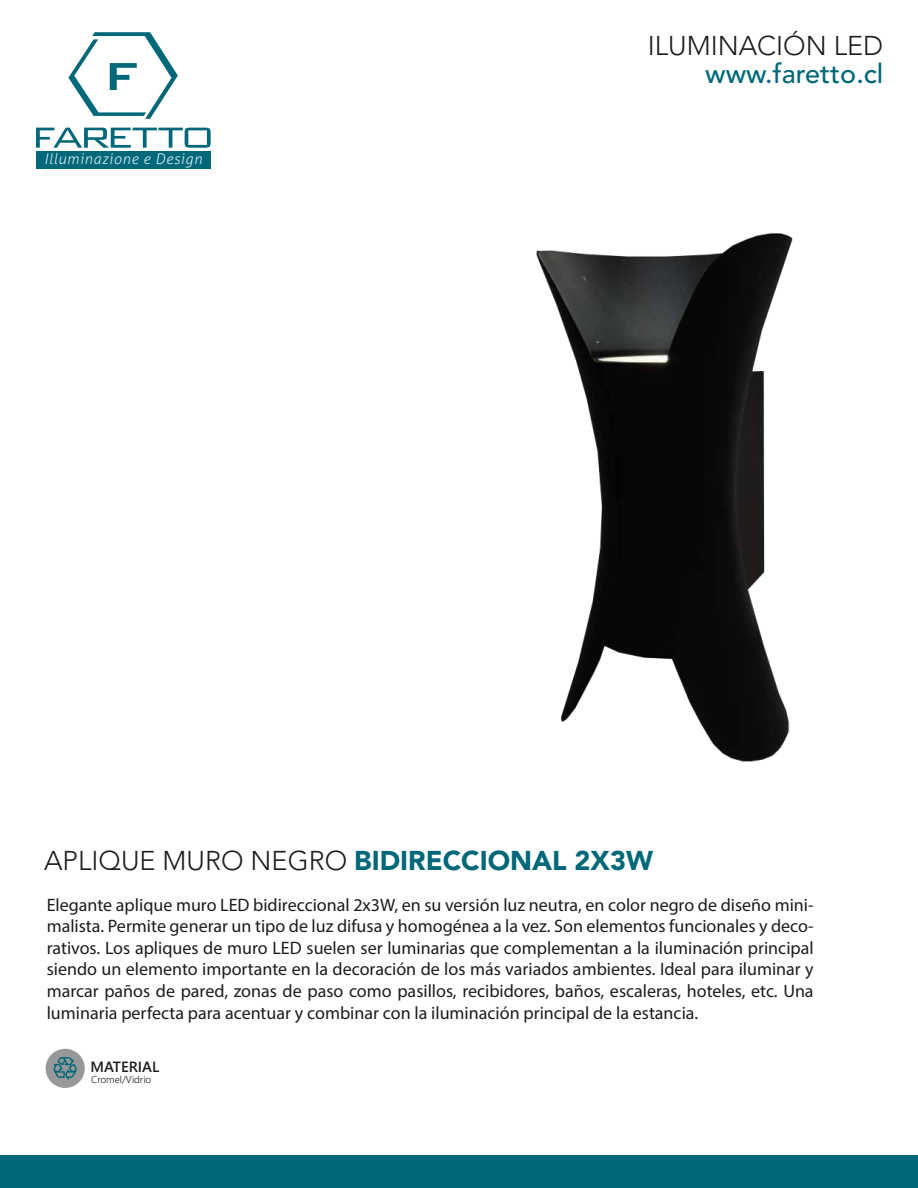
<style>
.page{position:relative;width:918px;height:1188px;background:#fff}
.page>*{position:absolute;margin:0;border:0;box-sizing:border-box;transform-origin:0 0}
.t1{font:900 27px "Avenir LT Std";color:#006878}
.t2{font:300 27px "Avenir LT Std";color:#1d1d1b}
.t3{font:500 27px "Avenir LT Std";color:#006878}
.t4{font:18px/21.6px "Myriad Pro";color:#1d1d1b;text-align:justify}
.t5{font:italic 300 14.85px "Aller";letter-spacing:.045em;color:#cfe3f6}
.t6{font:600 14.7px "Segoe UI";color:#1d1d1b}
.t7{font:300 10.05px "Segoe UI";color:#1d1d1b}
.s1{font-weight:300;color:#1d1d1b}
</style>
<div class="page">
<div style="left:0;top:1155px;width:918px;height:33px;background:#006878"></div>
<svg style="left:36px;top:128px;width:175px;height:20px"></svg>
<div style="left:36px;top:151px;width:175px;height:18px;background:#006878"></div>
<svg style="left:68px;top:32px;width:110px;height:87px"></svg>
<div style="left:46px;top:1049px;width:39px;height:39px;background:#98989a;border-radius:50%"></div>
<svg style="left:53px;top:1057px;width:24px;height:23px"></svg>
<img style="left:536px;top:233px;width:257px;height:529px">
<p class="t5" style="left:44px;top:150px;width:159px">Illuminazione e Design</p>
<h1 class="t2" style="left:648px;top:30px;width:237px">ILUMINACIÓN LED</h1>
<h1 class="t3" style="left:705px;top:58px;width:180px">www.faretto.cl</h1>
<h1 class="t1" style="left:44px;top:845px;width:611px"><span class="s1">APLIQUE MURO NEGRO</span> BIDIRECCIONAL 2X3W</h1>
<p class="t4" style="left:47px;top:893px;width:769px">Elegante aplique muro LED bidireccional 2x3W, en su versión luz neutra, en color negro de diseño mini&shy;malista. Permite generar un tipo de luz difusa y homogénea a la vez. Son elementos funcionales y deco&shy;rativos. Los apliques de muro LED suelen ser luminarias que complementan a la iluminación principal siendo un elemento importante en la decoración de los más variados ambientes. Ideal para iluminar y marcar paños de pared, zonas de paso como pasillos, recibidores, baños, escaleras, hoteles, etc. Una luminaria perfecta para acentuar y combinar con la iluminación principal de la estancia.</p>
<p class="t6" style="left:90px;top:1053px;width:70px">MATERIAL</p>
<p class="t7" style="left:91px;top:1070px;width:62px">Cromel/Vidrio</p>
</div>
